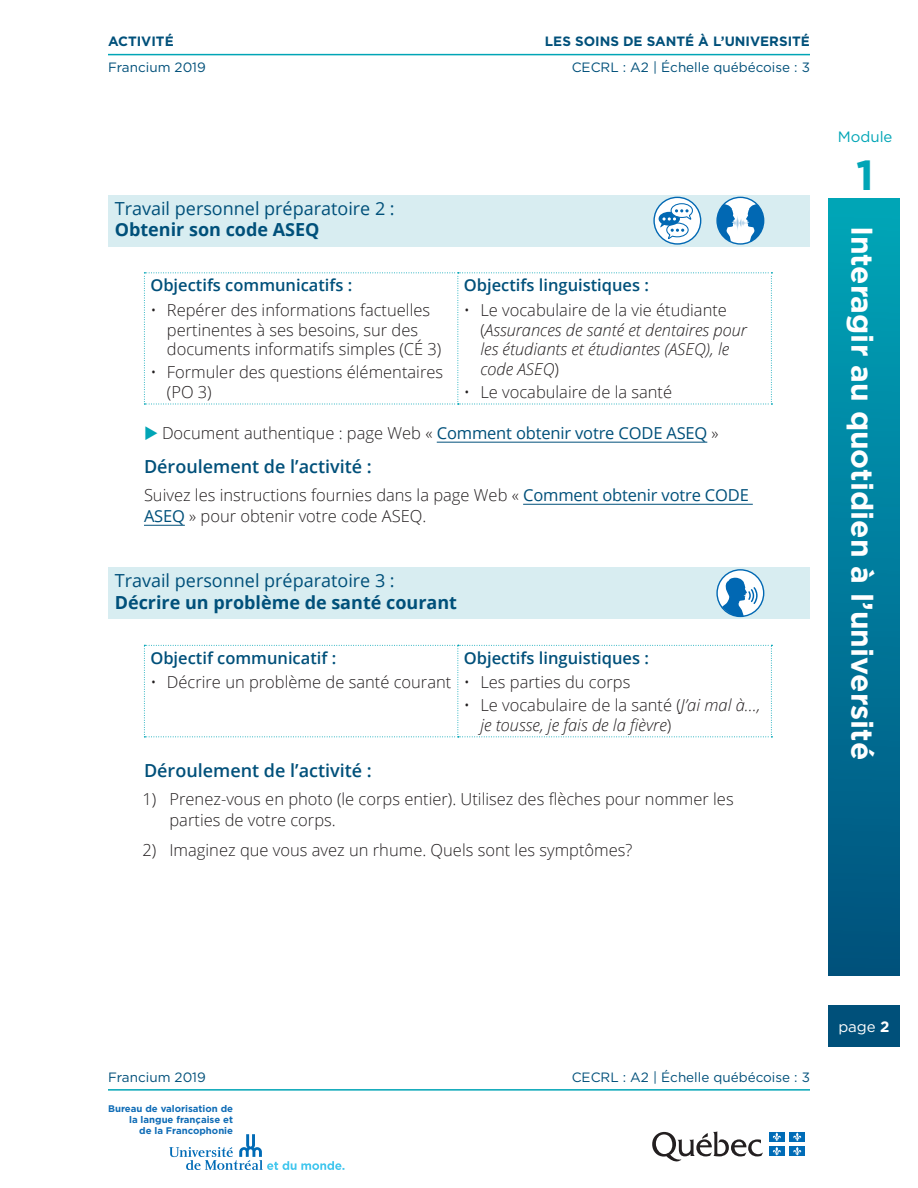
<style>
.page{position:relative;width:918px;height:1188px;background:#fff}
.page>*{position:absolute;margin:0;border:0;box-sizing:border-box;transform-origin:0 0}
.t1{font:700 42px "Gotham HTF";color:#00a5b6}
.t2{font:700 30px "Gotham HTF";color:#fff}
.t3{font:18px "Open Sans";color:#00507a}
.t4{font:700 18px "Open Sans";color:#00507a}
.t5{font:600 18px "Open Sans";color:#00507a}
.t6{font:300 16.5px/19.8px "Open Sans";color:#231f20}
.t7{font:italic 300 16.5px/19.8px "Open Sans";color:#231f20}
.t8{font:600 16.5px "Open Sans";color:#00507a}
.t9{font:15px "Gotham";color:#00a5b6}
.t10{font:15px "Gotham HTF";color:#fff}
.t11{font:13.5px "Gotham HTF";color:#00507a}
.t12{font:700 13.5px "Gotham HTF";color:#00507a}
.t13{font:700 9.6px/11.1px "Gotham";color:#0f6cb6;text-align:right}
.s1{font-style:normal}
.s2{color:#00a5b6}
.s3{font-weight:400;color:#00507a}
.s4{font-weight:700}
</style>
<div class="page">
<div style="left:828px;top:1005px;width:72px;height:41px;background:#00507a"></div>
<svg style="left:652px;top:1131px;width:111px;height:31px"></svg>
<div style="left:769px;top:1132px;width:16px;height:10px;background:#006cb7"></div>
<svg style="left:773px;top:1132px;width:8px;height:9px"></svg>
<div style="left:789px;top:1132px;width:16px;height:10px;background:#006cb7"></div>
<svg style="left:793px;top:1132px;width:8px;height:9px"></svg>
<div style="left:769px;top:1146px;width:16px;height:10px;background:#006cb7"></div>
<svg style="left:773px;top:1147px;width:8px;height:9px"></svg>
<div style="left:789px;top:1146px;width:16px;height:10px;background:#006cb7"></div>
<svg style="left:793px;top:1147px;width:8px;height:9px"></svg>
<svg style="left:169px;top:1134px;width:175px;height:36px"></svg>
<div style="left:828px;top:198px;width:72px;height:778px;background:linear-gradient(to bottom,#00a6b9,#00507d)"></div>
<hr style="left:108px;top:54px;width:702px;height:1px;background:#00a5b6">
<hr style="left:108px;top:1089px;width:702px;height:2px;background:#00a5b6">
<div style="left:108px;top:195px;width:702px;height:52px;background:#d8edf1"></div>
<hr style="left:437px;top:442px;width:270px;height:1px;background:#00507a">
<hr style="left:523px;top:504px;width:230px;height:1px;background:#00507a">
<hr style="left:144px;top:525px;width:41px;height:1px;background:#00507a">
<div style="left:108px;top:568px;width:702px;height:51px;background:#d8edf1"></div>
<svg style="left:144px;top:272px;width:628px;height:133px"></svg>
<svg style="left:144px;top:645px;width:628px;height:92px"></svg>
<svg style="left:654px;top:197px;width:47px;height:47px"></svg>
<div style="left:653px;top:197px;width:48px;height:48px;border:1px solid #0168b3;border-radius:50%"></div>
<svg style="left:659px;top:203px;width:35px;height:36px"></svg>
<svg style="left:717px;top:197px;width:47px;height:47px"></svg>
<svg style="left:717px;top:204px;width:47px;height:39px;background:#82b5d9"></svg>
<div style="left:716px;top:197px;width:48px;height:48px;border:1px solid #0168b3;border-radius:50%"></div>
<svg style="left:717px;top:570px;width:47px;height:46px"></svg>
<div style="left:716px;top:569px;width:48px;height:48px;border:1px solid #0168b3;border-radius:50%"></div>
<svg style="left:722px;top:578px;width:36px;height:40px"></svg>
<p class="t12" style="left:108px;top:34px;width:67px">ACTIVITÉ</p>
<p class="t12" style="left:545px;top:34px;width:267px">LES SOINS DE SANTÉ À L’UNIVERSITÉ</p>
<p class="t11" style="left:108px;top:59px;width:99px">Francium 2019</p>
<p class="t11" style="left:572px;top:59px;width:240px">CECRL : A2 | Échelle québécoise : 3</p>
<p class="t3" style="left:115px;top:196px;width:282px">Travail personnel préparatoire 2 :</p>
<p class="t4" style="left:115px;top:217px;width:206px">Obtenir son code ASEQ</p>
<p class="t8" style="left:150px;top:274px;width:203px">Objectifs communicatifs :</p>
<p class="t6" style="left:167px;top:299px;width:276px;text-indent:-16px">• Repérer des informations factuelles pertinentes à ses besoins, sur des documents informatifs simples (CÉ 3)</p>
<p class="t6" style="left:167px;top:362px;width:278px;text-indent:-16px">• Formuler des questions élémentaires (PO 3)</p>
<p class="t8" style="left:464px;top:274px;width:187px">Objectifs linguistiques :</p>
<p class="t7" style="left:480px;top:299px;width:268px;text-indent:-16px"><span class="s1">• Le vocabulaire de la vie étudiante (</span>Assurances de santé et dentaires pour les étudiants et étudiantes (ASEQ), le code ASEQ<span class="s1">)</span></p>
<p class="t6" style="left:464px;top:382px;width:210px">• Le vocabulaire de la santé</p>
<p class="t6" style="left:144px;top:423px;width:576px"><span class="s2">◆</span> Document authentique : page Web « <span class="s3">Comment obtenir votre CODE ASEQ</span> »</p>
<p class="t5" style="left:144px;top:454px;width:229px">Déroulement de l’activité :</p>
<p class="t6" style="left:144px;top:484px;width:606px;line-height:21px">Suivez les instructions fournies dans la page Web « <span class="s3">Comment obtenir votre CODE<br>ASEQ</span> » pour obtenir votre code ASEQ.</p>
<p class="t3" style="left:115px;top:569px;width:282px">Travail personnel préparatoire 3 :</p>
<p class="t4" style="left:115px;top:590px;width:344px">Décrire un problème de santé courant</p>
<p class="t8" style="left:150px;top:647px;width:187px">Objectif communicatif :</p>
<p class="t6" style="left:150px;top:672px;width:303px">• Décrire un problème de santé courant</p>
<p class="t8" style="left:464px;top:647px;width:187px">Objectifs linguistiques :</p>
<p class="t6" style="left:464px;top:672px;width:168px">• Les parties du corps</p>
<p class="t7" style="left:480px;top:695px;width:282px;text-indent:-16px"><span class="s1">• Le vocabulaire de la santé (</span>J’ai mal à…, je tousse, je fais de la fièvre<span class="s1">)</span></p>
<p class="t5" style="left:144px;top:758px;width:229px">Déroulement de l’activité :</p>
<p class="t6" style="left:169px;top:788px;width:566px;line-height:21px;text-indent:-27px">1) Prenez-vous en photo (le corps entier). Utilisez des flèches pour nommer les parties de votre corps.</p>
<p class="t6" style="left:142px;top:840px;width:492px">2) Imaginez que vous avez un rhume. Quels sont les symptômes?</p>
<p class="t9" style="left:838px;top:128px;width:56px">Module</p>
<h1 class="t1" style="left:856px;top:151px;width:19px">1</h1>
<h2 class="t2" style="left:879px;top:226px;width:536px;rotate:90deg">Interagir au quotidien à l’université</h2>
<p class="t11" style="left:108px;top:1069px;width:99px">Francium 2019</p>
<p class="t11" style="left:572px;top:1069px;width:240px">CECRL : A2 | Échelle québécoise : 3</p>
<p class="t13" style="left:108px;top:1103px;width:126px">Bureau de valorisation de la langue française et<br>de la Francophonie</p>
<p class="t10" style="left:838px;top:1018px;width:53px">page <span class="s4">2</span></p>
</div>
